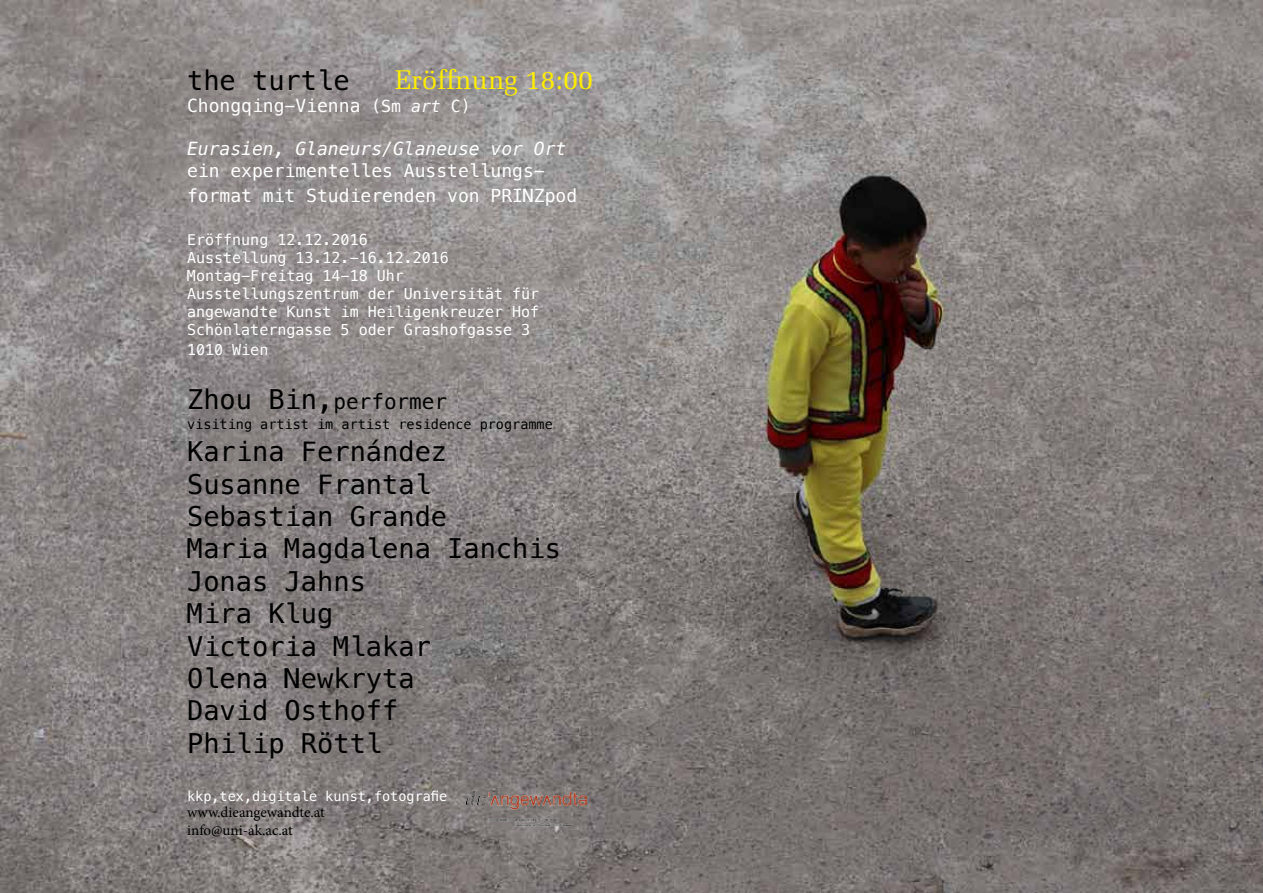
<style>
.page{position:relative;width:1263px;height:893px;background:#fff}
.page>*{position:absolute;margin:0;border:0;box-sizing:border-box;transform-origin:0 0}
.t1{font:27px/32.4px "Menlo";color:#000}
.t2{font:27px "Melior";color:#ffed00}
.t3{font:21px "Menlo";color:#000}
.t4{font:18px/25.2px "Menlo";color:#fff}
.t5{font:italic 18px "Menlo";color:#fff}
.t6{font:15px/18px "Menlo";color:#fff}
.t7{font:15px/18px "Minion Pro";color:#000}
.t8{font:13.5px "Menlo";color:#000}
.t9{font:13.5px "Menlo";color:#fff}
.s1{font-size:16.5px}
.s2{font-style:italic;font-size:16.5px}
.s3{font-size:27px}
</style>
<div class="page">
<img style="left:0;top:0;width:1263px;height:893px">
<img style="left:466px;top:791px;width:120px;height:35px">
<h1 class="t2" style="left:395px;top:63px;width:200px">Eröffnung 18:00</h1>
<h1 class="t1" style="left:187px;top:65px;width:164px">the turtle</h1>
<p class="t4" style="left:187px;top:93px;width:285px">Chongqing-Vienna <span class="s1">(Sm</span> <span class="s2">art</span> <span class="s1">C)</span></p>
<p class="t5" style="left:187px;top:137px;width:381px">Eurasien, Glaneurs/Glaneuse vor Ort</p>
<p class="t4" style="left:187px;top:158px;width:392px">ein experimentelles Ausstellungs&shy;format mit Studierenden von PRINZpod</p>
<p class="t6" style="left:187px;top:231px;width:354px">Eröffnung 12.12.2016<br>Ausstellung 13.12.-16.12.2016<br>Montag-Freitag 14-18 Uhr Ausstellungszentrum der Universität für angewandte Kunst im Heiligenkreuzer Hof Schönlaterngasse 5 oder Grashofgasse 3</p>
<p class="t6" style="left:187px;top:341px;width:83px">1010 Wien</p>
<h2 class="t3" style="left:187px;top:387px;width:262px"><span class="s3">Zhou Bin,</span>performer</h2>
<p class="t8" style="left:187px;top:415px;width:367px">visiting artist im artist residence programme</p>
<h1 class="t1" style="left:187px;top:436px;width:375px">Karina Fernández<br>Susanne Frantal<br>Sebastian Grande<br>Maria Magdalena Ianchis<br>Jonas Jahns<br>Mira Klug<br>Victoria Mlakar<br>Olena Newkryta<br>David Osthoff<br>Philip Röttl</h1>
<p class="t9" style="left:187px;top:787px;width:262px">kkp,tex,digitale kunst,fotografie</p>
<p class="t7" style="left:187px;top:804px;width:139px">www.dieangewandte.at info@uni-ak.ac.at</p>
</div>
